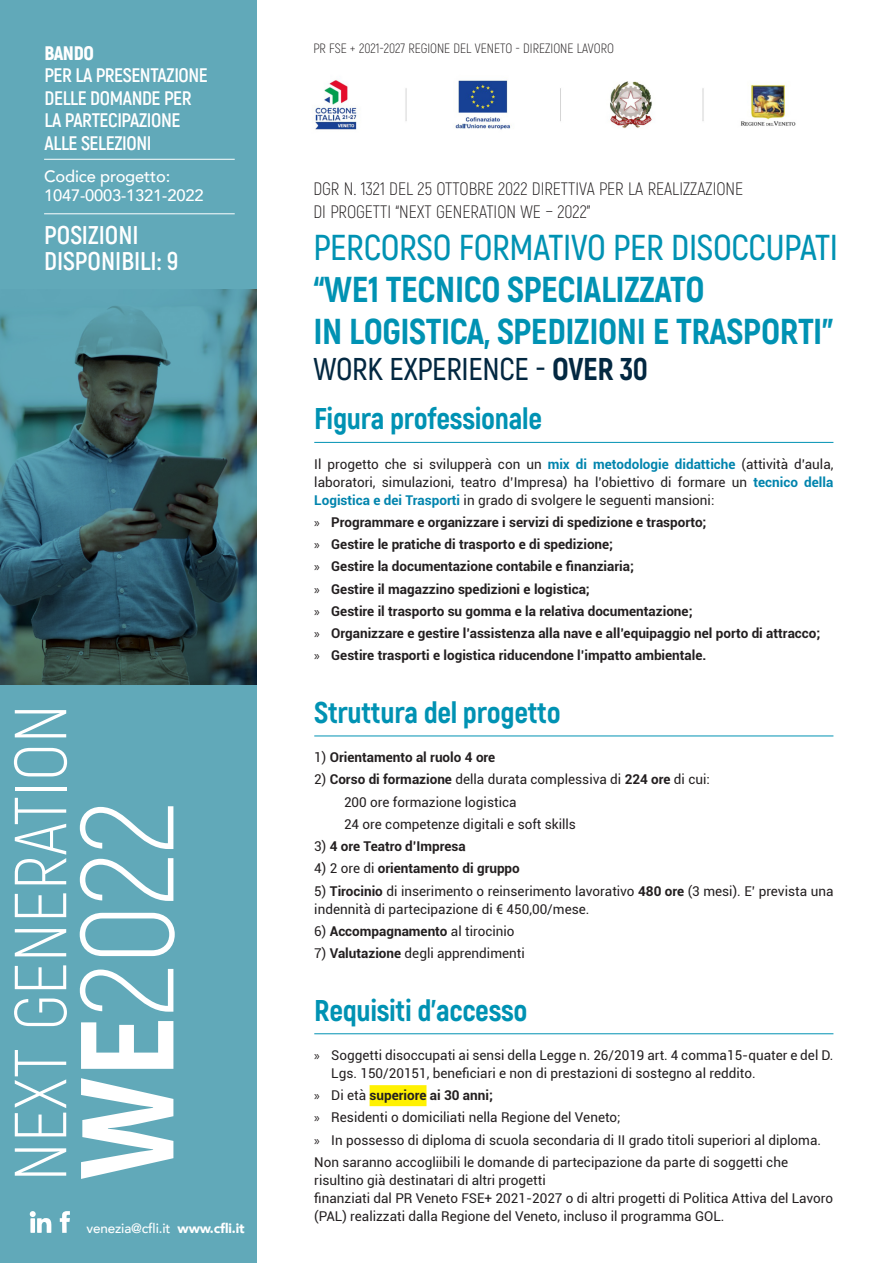
<style>
.page{position:relative;width:893px;height:1263px;background:#fff}
.page>*{position:absolute;margin:0;border:0;box-sizing:border-box;transform-origin:0 0}
.testo_nero_condensed{font:300 132px "Akrobat";color:#fff}
.testo_nero_condensed-2{font:300 73.5px "Akrobat";color:#fff}
.testo_nero_condensed-3{font:800 36px "Akrobat";letter-spacing:-.01em;color:#0092b3}
.testo_nero_condensed-4{font:600 36px "Akrobat";letter-spacing:-.01em;color:#0092b3}
.testo_nero_condensed-5{font:600 31.5px "Akrobat";letter-spacing:-.01em;color:#032841}
.titolo_programma{font:800 30px "Akrobat";letter-spacing:-.01em;color:#0092b3}
.titolone_vela{font:700 25.5px "Akrobat";color:#fff}
.titolone_vela-2{font:700 19.5px/22.5px "Akrobat";letter-spacing:-.02em;color:#fff}
.titolone_vela-3{font:900 19.5px "Akrobat";letter-spacing:-.02em;color:#fff}
.testo_nero_condensed-6{font:300 18px/22.5px "Akrobat";color:#231f20}
.testo_bianco{font:500 16.5px "Avenir";letter-spacing:-.01em;color:#fff}
.testo_programma{font:13.5px/18px "Roboto";color:#231f20}
.testo_programma-2{font:700 13.5px "Roboto";color:#231f20}
.txt{font:13.5px/18px "Roboto";color:#231f20}
.testo_nero_condensed-7{font:300 13.5px "Akrobat";color:#231f20}
.testo_bianco-2{font:500 13.5px "Avenir";letter-spacing:-.01em;color:#fff}
.s1{font-weight:800}
.s2{font-weight:900}
.s3{font-weight:700;color:#0084ad}
.s4{font-family:"Myriad Pro";font-weight:400}
.s5{font-weight:400}
.s6{font-weight:700}
.s7{font-family:"Myriad Pro"}
</style>
<div class="page">
<div style="left:0;top:630px;width:257px;height:633px;background:#61a9b9"></div>
<div style="left:0;top:0;width:257px;height:632px;background:#61a9b9"></div>
<img style="left:0;top:289px;width:257px;height:395px">
<hr style="left:314px;top:442px;width:519px;height:1px;background:#0092b3">
<hr style="left:314px;top:735px;width:519px;height:1px;background:#0092b3">
<hr style="left:314px;top:1033px;width:519px;height:1px;background:#0092b3">
<div style="left:370px;top:1085px;width:56px;height:21px;background:#fff101"></div>
<img style="left:315px;top:80px;width:481px;height:50px">
<hr style="left:44px;top:159px;width:191px;height:1px;background:#fff">
<hr style="left:44px;top:213px;width:191px;height:1px;background:#fff">
<svg style="left:30px;top:1211px;width:21px;height:22px"></svg>
<svg style="left:60px;top:1211px;width:10px;height:22px"></svg>
<p class="titolone_vela-3" style="left:45px;top:40px;width:51px">BANDO</p>
<p class="titolone_vela-2" style="left:45px;top:64px;width:165px">PER LA PRESENTAZIONE</p>
<p class="titolone_vela-2" style="left:45px;top:87px;width:149px">DELLE DOMANDE PER<br>LA PARTECIPAZIONE</p>
<p class="titolone_vela-2" style="left:45px;top:132px;width:108px">ALLE SELEZIONI</p>
<p class="testo_bianco" style="left:44px;top:162px;width:128px">Codice progetto:</p>
<p class="testo_bianco" style="left:44px;top:181px;width:161px">1047-0003-1321-2022</p>
<p class="titolone_vela" style="left:44px;top:220px;width:96px">POSIZIONI</p>
<p class="titolone_vela" style="left:44px;top:245px;width:136px">DISPONIBILI: 9</p>
<p class="testo_nero_condensed-2" style="left:-3px;top:1181px;width:479px;rotate:-90deg">NEXT GENERATION</p>
<p class="testo_nero_condensed" style="left:49px;top:1179px;width:379px;rotate:-90deg"><span class="s1">WE</span>2022</p>
<p class="testo_bianco-2" style="left:86px;top:1217px;width:160px">venezia@cfli.it <span class="s2">www.cfli.it</span></p>
<p class="testo_nero_condensed-7" style="left:313px;top:40px;width:302px">PR FSE + 2021-2027 REGIONE DEL VENETO - DIREZIONE LAVORO</p>
<p class="testo_nero_condensed-6" style="left:313px;top:178px;width:431px">DGR N. 1321 DEL 25 OTTOBRE 2022 DIRETTIVA PER LA REALIZZAZIONE<br>DI PROGETTI “NEXT GENERATION WE – 2022”</p>
<p class="testo_nero_condensed-4" style="left:313px;top:225px;width:526px">PERCORSO FORMATIVO PER DISOCCUPATI</p>
<p class="testo_nero_condensed-3" style="left:313px;top:266px;width:393px">“WE1 TECNICO SPECIALIZZATO</p>
<p class="testo_nero_condensed-3" style="left:313px;top:308px;width:521px">IN LOGISTICA, SPEDIZIONI E TRASPORTI”</p>
<p class="testo_nero_condensed-5" style="left:313px;top:349px;width:336px">WORK EXPERIENCE - <span class="s1">OVER 30</span></p>
<p class="titolo_programma" style="left:314px;top:400px;width:229px">Figura professionale</p>
<p class="testo_programma" style="left:314px;top:454px;width:521px;text-align:justify">Il progetto che si svilupperà con un <span class="s3">mix di metodologie didattiche</span> (attività d’aula, laboratori, simulazioni, teatro d’Impresa) ha l’obiettivo di formare un <span class="s3">tecnico della Logistica e dei Trasporti</span> in grado di svolgere le seguenti mansioni:</p>
<p class="testo_programma-2" style="left:314px;top:512px;width:394px"><span class="s4">»</span> Programmare e organizzare i servizi di spedizione e trasporto;</p>
<p class="testo_programma-2" style="left:314px;top:535px;width:300px"><span class="s4">»</span> Gestire le pratiche di trasporto e di spedizione;</p>
<p class="testo_programma-2" style="left:314px;top:557px;width:321px"><span class="s4">»</span> Gestire la documentazione contabile e finanziaria;</p>
<p class="testo_programma-2" style="left:314px;top:579px;width:277px"><span class="s4">»</span> Gestire il magazzino spedizioni e logistica;</p>
<p class="testo_programma-2" style="left:314px;top:601px;width:380px"><span class="s4">»</span> Gestire il trasporto su gomma e la relativa documentazione;</p>
<p class="testo_programma-2" style="left:314px;top:624px;width:507px"><span class="s4">»</span> Organizzare e gestire l’assistenza alla nave e all’equipaggio nel porto di attracco;</p>
<p class="testo_programma-2" style="left:314px;top:646px;width:394px"><span class="s4">»</span> Gestire trasporti e logistica riducendone l’impatto ambientale.</p>
<p class="titolo_programma" style="left:314px;top:693px;width:248px">Struttura del progetto</p>
<p class="testo_programma-2" style="left:314px;top:748px;width:183px"><span class="s5">1)</span> Orientamento al ruolo 4 ore</p>
<p class="testo_programma" style="left:314px;top:770px;width:397px">2) <span class="s6">Corso di formazione</span> della durata complessiva di <span class="s6">224 ore</span> di cui:</p>
<p class="testo_programma" style="left:344px;top:792px;width:174px">200 ore formazione logistica</p>
<p class="testo_programma" style="left:344px;top:814px;width:233px">24 ore competenze digitali e soft skills</p>
<p class="testo_programma-2" style="left:314px;top:837px;width:153px"><span class="s5">3)</span> 4 ore Teatro d’Impresa</p>
<p class="testo_programma-2" style="left:314px;top:859px;width:207px"><span class="s5">4) 2 ore di</span> orientamento di gruppo</p>
<p class="testo_programma" style="left:314px;top:881px;width:521px">5) <span class="s6">Tirocinio</span> di inserimento o reinserimento lavorativo <span class="s6">480 ore</span> (3 mesi). E’ prevista una indennità di partecipazione di € 450,00/mese.</p>
<p class="testo_programma-2" style="left:314px;top:921px;width:202px"><span class="s5">6)</span> Accompagnamento <span class="s5">al tirocinio</span></p>
<p class="testo_programma" style="left:314px;top:944px;width:212px">7) <span class="s6">Valutazione</span> degli apprendimenti</p>
<p class="titolo_programma" style="left:314px;top:991px;width:215px">Requisiti d’accesso</p>
<p class="testo_programma" style="left:331px;top:1045px;width:504px;text-indent:-17px"><span class="s7">»</span> Soggetti disoccupati ai sensi della Legge n. 26/2019 art. 4 comma15-quater e del D.<br>Lgs. 150/20151, beneficiari e non di prestazioni di sostegno al reddito.</p>
<p class="testo_programma-2" style="left:314px;top:1086px;width:180px"><span class="s4">»</span> <span class="s5">Di età</span> superiore ai 30 anni;</p>
<p class="testo_programma" style="left:314px;top:1108px;width:308px"><span class="s7">»</span> Residenti o domiciliati nella Regione del Veneto;</p>
<p class="testo_programma" style="left:314px;top:1130px;width:508px"><span class="s7">»</span> In possesso di diploma di scuola secondaria di II grado titoli superiori al diploma.</p>
<p class="txt" style="left:314px;top:1152px;width:475px">Non saranno accogliibili le domande di partecipazione da parte di soggetti che risultino già destinatari di altri progetti</p>
<p class="txt" style="left:314px;top:1188px;width:520px">finanziati dal PR Veneto FSE+ 2021-2027 o di altri progetti di Politica Attiva del Lavoro (PAL) realizzati dalla Regione del Veneto, incluso il programma GOL.</p>
</div>
